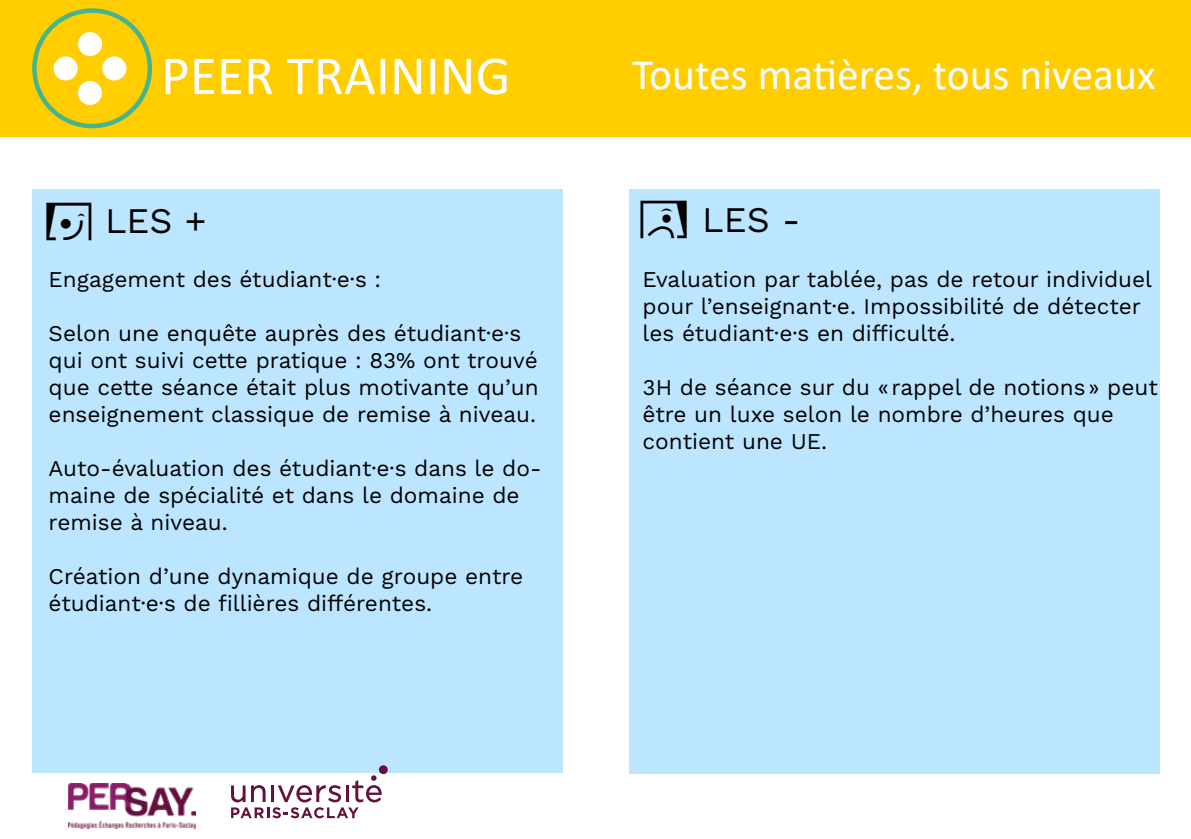
<style>
.page{position:relative;width:1191px;height:839px;background:#fff}
.page>*{position:absolute;margin:0;border:0;box-sizing:border-box;transform-origin:0 0}
.t1{font:55.5px "Calibri";color:#fff}
.t2{font:43.5px "Calibri";color:#fff}
.t3{font:36px "Work Sans";color:#000}
.t4{font:22.5px/27px "Work Sans";color:#000}
.s1{font-family:"Pictogogie 09";font-size:111px}
.s2{font-family:"Pictogogie 09";font-size:34.5px}
</style>
<div class="page">
<div style="left:0;top:0;width:1191px;height:136px;background:#ffcd00"></div>
<div style="left:32px;top:8px;width:120px;height:120px;border:4px solid #46b48c;border-radius:50%"></div>
<div style="left:32px;top:189px;width:531px;height:583px;background:#bce6ff"></div>
<div style="left:629px;top:189px;width:531px;height:584px;background:#bce6ff"></div>
<div style="left:379px;top:765px;width:9px;height:9px;background:#63113f;border-radius:50%"></div>
<svg style="left:231px;top:775px;width:151px;height:43px"></svg>
<hr style="left:346px;top:785px;width:3px;height:17px;background:#63113f">
<img style="left:69px;top:783px;width:126px;height:45px">
<h1 class="t1" style="left:52px;top:37px;width:460px"><span class="s1">z</span> PEER TRAINING</h1>
<h2 class="t2" style="left:632px;top:45px;width:525px">Toutes matières, tous niveaux</h2>
<h3 class="t3" style="left:40px;top:200px;width:168px"><span class="s2">+</span> LES +</h3>
<h3 class="t3" style="left:634px;top:198px;width:168px"><span class="s2">-</span> LES -</h3>
<p class="t4" style="left:49px;top:267px;width:334px">Engagement des étudiant·e·s :</p>
<p class="t4" style="left:49px;top:321px;width:492px">Selon une enquête auprès des étudiant·e·s qui ont suivi cette pratique : 83% ont trouvé que cette séance était plus motivante qu’un enseignement classique de remise à niveau.</p>
<p class="t4" style="left:49px;top:456px;width:494px">Auto-évaluation des étudiant·e·s dans le do&shy;maine de spécialité et dans le domaine de remise à niveau.</p>
<p class="t4" style="left:49px;top:564px;width:476px">Création d’une dynamique de groupe entre étudiant·e·s de fillières différentes.</p>
<p class="t4" style="left:643px;top:267px;width:511px">Evaluation par tablée, pas de retour individuel pour l’enseignant·e. Impossibilité de détecter les étudiant·e·s en difficulté.</p>
<p class="t4" style="left:643px;top:375px;width:517px">3H de séance sur du « rappel de notions» peut être un luxe selon le nombre d’heures que contient une UE.</p>
</div>
